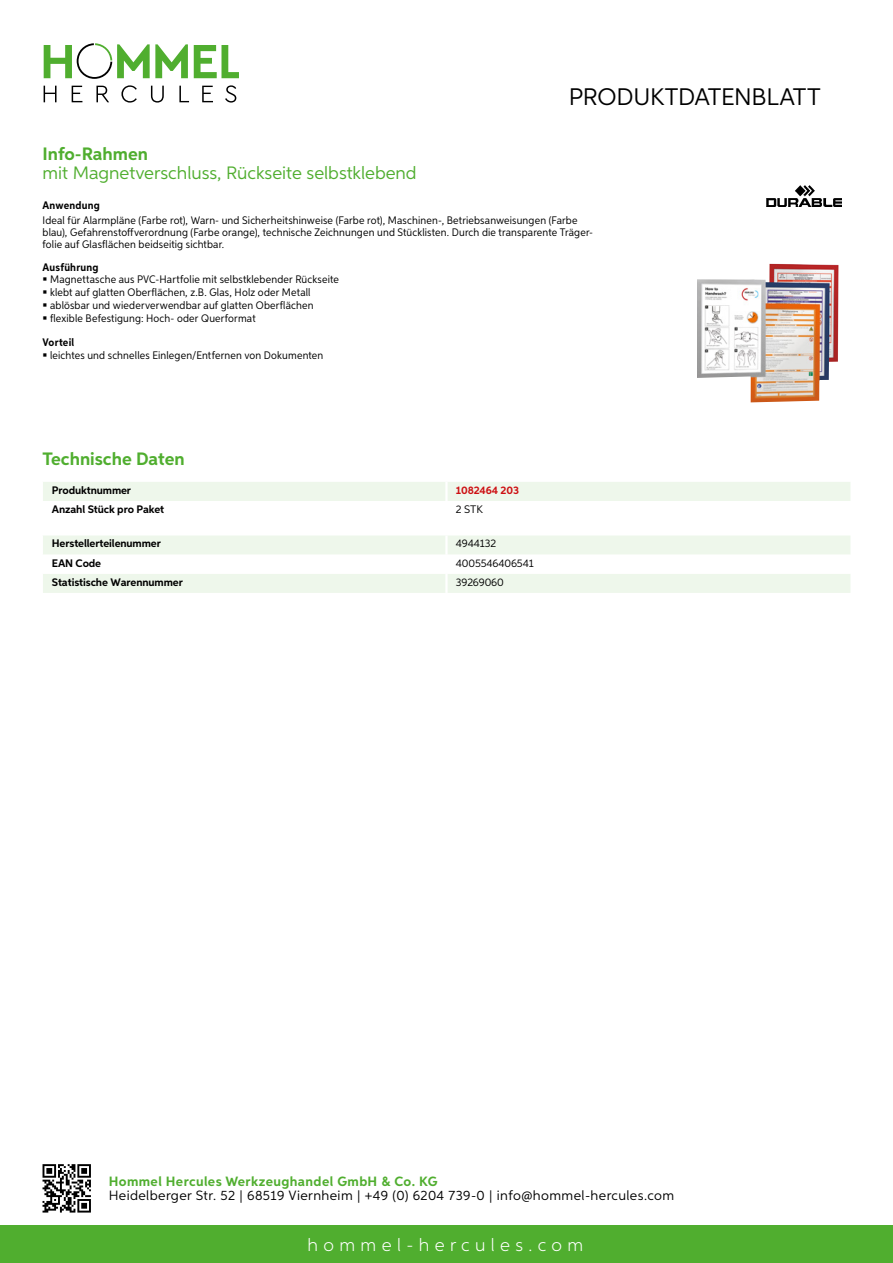
<style>
.page{position:relative;width:893px;height:1263px;background:#fff}
.page>*{position:absolute;margin:0;border:0;box-sizing:border-box;transform-origin:0 0}
.t1{font:24px "Aspira";letter-spacing:-.01em;color:#000}
.t2{font:18px "Aspira";color:#50ae2f}
.t3{font:700 18px "Aspira";color:#50ae2f}
.t4{font:300 18px "Aspira";letter-spacing:.3em;color:#fff}
.t5{font:13.5px "Aspira";letter-spacing:.03em;color:#000}
.t6{font:700 13.5px "Aspira";letter-spacing:.03em;color:#50ae2f}
.t7{font:10.95px/12.8px "Aspira Nar";letter-spacing:.015em;color:#000}
.t8{font:700 10.95px "Aspira";letter-spacing:-.01em;color:#000}
.t9{font:10.95px "Aspira";letter-spacing:-.01em;color:#000}
.t10{font:700 10.95px "Aspira Nar";letter-spacing:.02em;color:#000}
.t11{font:700 10.95px "Aspira";letter-spacing:-.01em;color:#cd1013}
</style>
<div class="page">
<div style="left:0;top:1226px;width:893px;height:37px;background:#50ae2f"></div>
<svg style="left:43px;top:1164px;width:48px;height:48px"></svg>
<svg style="left:194px;top:45px;width:45px;height:33px"></svg>
<svg style="left:44px;top:43px;width:144px;height:36px"></svg>
<svg style="left:44px;top:86px;width:13px;height:16px"></svg>
<svg style="left:72px;top:86px;width:10px;height:16px"></svg>
<svg style="left:96px;top:86px;width:13px;height:16px"></svg>
<svg style="left:121px;top:85px;width:16px;height:18px"></svg>
<svg style="left:151px;top:86px;width:13px;height:17px"></svg>
<svg style="left:179px;top:86px;width:10px;height:16px"></svg>
<svg style="left:202px;top:86px;width:11px;height:16px"></svg>
<svg style="left:225px;top:85px;width:11px;height:18px"></svg>
<div style="left:43px;top:482px;width:807px;height:19px;background:#eef7eb"></div>
<svg style="left:43px;top:536px;width:807px;height:57px"></svg>
<hr style="left:445px;top:574px;width:3px;height:19px;background:#fff">
<img style="left:697px;top:264px;width:142px;height:138px">
<img style="left:766px;top:185px;width:76px;height:22px">
<h1 class="t1" style="left:569px;top:82px;width:253px">Produktdatenblatt</h1>
<h2 class="t3" style="left:43px;top:142px;width:107px">Info-Rahmen</h2>
<h2 class="t2" style="left:43px;top:162px;width:376px">mit Magnetverschluss, Rückseite selbstklebend</h2>
<p class="t10" style="left:43px;top:199px;width:59px">Anwendung</p>
<p class="t7" style="left:43px;top:214px;width:552px;line-height:12px">Ideal für Alarmpläne (Farbe rot), Warn- und Sicherheitshinweise (Farbe rot), Maschinen-, Betriebsanweisungen (Farbe blau), Gefahrenstoffverordnung (Farbe orange), technische Zeichnungen und Stücklisten. Durch die transparente Träger&shy;folie auf Glasflächen beidseitig sichtbar.</p>
<p class="t10" style="left:43px;top:260px;width:58px">Ausführung</p>
<p class="t7" style="left:50px;top:273px;width:290px">Magnettasche aus PVC-Hartfolie mit selbstklebender Rückseite klebt auf glatten Oberflächen, z.B. Glas, Holz oder Metall ablösbar und wiederverwendbar auf glatten Oberflächen flexible Befestigung: Hoch- oder Querformat</p>
<p class="t10" style="left:43px;top:335px;width:33px">Vorteil</p>
<p class="t7" style="left:50px;top:348px;width:275px">leichtes und schnelles Einlegen/Entfernen von Dokumenten</p>
<h2 class="t3" style="left:43px;top:448px;width:144px">Technische Daten</h2>
<p class="t8" style="left:52px;top:483px;width:81px">Produktnummer</p>
<p class="t11" style="left:456px;top:483px;width:65px">1082464 203</p>
<p class="t8" style="left:52px;top:502px;width:114px">Anzahl Stück pro Paket</p>
<p class="t9" style="left:456px;top:502px;width:22px">2 STK</p>
<p class="t8" style="left:52px;top:537px;width:111px">Herstellerteilenummer</p>
<p class="t9" style="left:456px;top:537px;width:42px">4944132</p>
<p class="t8" style="left:52px;top:556px;width:51px">EAN Code</p>
<p class="t9" style="left:456px;top:556px;width:79px">4005546406541</p>
<p class="t8" style="left:52px;top:575px;width:132px">Statistische Warennummer</p>
<p class="t9" style="left:456px;top:575px;width:50px">39269060</p>
<p class="t6" style="left:109px;top:1172px;width:330px">Hommel Hercules Werkzeughandel GmbH &amp; Co. KG</p>
<p class="t5" style="left:109px;top:1187px;width:567px">Heidelberger Str. 52 | 68519 Viernheim | +49 (0) 6204 739-0 | info@hommel-hercules.com</p>
<h2 class="t4" style="left:307px;top:1234px;width:277px">hommel-hercules.com</h2>
</div>
